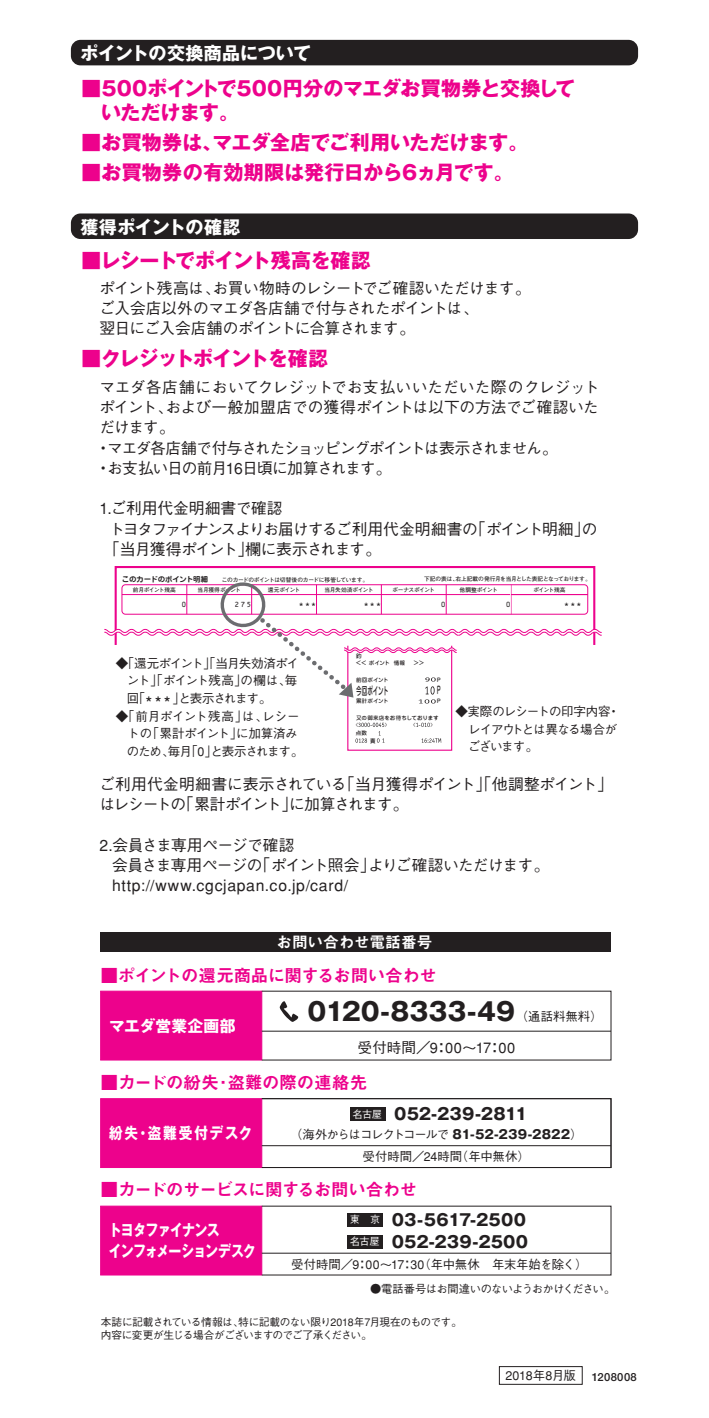
<style>
.page{position:relative;width:709px;height:1418px;background:#fff}
.page>*{position:absolute;margin:0;border:0;box-sizing:border-box;transform-origin:0 0}
.t1{font:700 25px "Gothic MB101";color:#231f20}
.t2{font:700 20px/24px "Gothic MB101";letter-spacing:-.02em;color:#ed028c}
.t3{font:700 20px "Gothic MB101";color:#ed028c}
.t4{font:700 20px "Gothic MB101";letter-spacing:.005em;color:#ed028c}
.t5{font:700 20px "Gothic MB101";letter-spacing:-.04em;color:#ed028c}
.t6{font:700 18px "Gothic MB101";letter-spacing:-.01em;color:#fff}
.t7{font:17.5px "Midashi Go MB31";letter-spacing:-.035em;color:#ed028c}
.t8{font:17.5px "Midashi Go MB31";letter-spacing:-.01em;color:#ed028c}
.t9{font:700 16.25px "Gothic MB101";letter-spacing:.01em;color:#231f20}
.t10{font:500 15.75px/20.2px "Gothic BBB";letter-spacing:-.04em;color:#231f20}
.t11{font:500 15.75px/20.2px "Gothic BBB";letter-spacing:-.015em;color:#231f20}
.t12{font:700 15.75px/20.2px "Gothic MB101";letter-spacing:-.055em;color:#fff;scale:.82 1}
.t13{font:15.75px "Midashi Go MB31";letter-spacing:-.01em;color:#fff}
.t14{font:700 15.75px "Gothic MB101";letter-spacing:.125em;color:#fff;scale:.87 1}
.t15{font:700 15.75px "Gothic MB101";letter-spacing:.015em;color:#fff}
.t16{font:500 14.5px "Gothic BBB";color:#231f20}
.t17{font:500 12.5px/17.5px "Gothic BBB";letter-spacing:-.055em;color:#231f20}
.t18{font:500 12.5px "Gothic BBB";letter-spacing:-.015em;color:#231f20}
.t19{font:500 12.25px "Gothic BBB";letter-spacing:-.02em;color:#231f20}
.t20{font:500 12.25px "Gothic BBB";letter-spacing:-.105em;color:#231f20}
.t21{font:500 11.25px "Gothic BBB";letter-spacing:-.055em;color:#231f20}
.t22{font:500 11px "Jun 34";letter-spacing:-.025em;color:#231f20;scale:.5 1}
.t23{font:500 10.75px/13.5px "Gothic BBB";letter-spacing:-.05em;color:#231f20}
.t24{font:500 10.5px "Jun 34";color:#231f20;scale:.53 1}
.t25{font:8.25px "OCR B Font";color:#231f20}
.t26{font:700 7.25px "Jun 501";letter-spacing:-.025em;color:#231f20}
.t27{font:500 6px "Jun 34";color:#231f20;scale:.42 1}
.t28{font:700 5.75px "Futo Go B101";letter-spacing:-.065em;color:#231f20}
.t29{font:700 5.75px "Futo Go B101";letter-spacing:-.095em;color:#231f20}
.t30{font:500 5.5px "Jun 34";letter-spacing:-.025em;color:#231f20}
.t31{font:500 5px "Jun 34";color:#231f20}
.s1{font-family:"OCR B Font";font-weight:400}
.s2{font-size:6.25px}
.s3{font-size:6px}
.s4{font-size:5px}
.s5{font-family:"Gothic BBB";font-weight:500;font-size:10.25px;color:#fff}
.s6{font-family:"Gothic MB101";font-weight:700}
.s7{font-family:"Futo Go B101";font-weight:700;font-size:11.25px}
</style>
<div class="page">
<div style="left:499px;top:1366px;width:83px;height:18px;border:1px solid #231f20"></div>
<div style="left:71px;top:213px;width:567px;height:26px;background:#231f20;border-radius:10px"></div>
<div style="left:71px;top:40px;width:567px;height:25px;background:#231f20;border-radius:10px"></div>
<svg style="left:416px;top:722px;width:14px;height:5px"></svg>
<svg style="left:421px;top:738px;width:20px;height:4px"></svg>
<svg style="left:355px;top:722px;width:29px;height:20px"></svg>
<div style="left:115px;top:566px;width:480px;height:80px;border:2px solid #ed028c"></div>
<svg style="left:104px;top:576px;width:498px;height:127px"></svg>
<div style="left:347px;top:1234px;width:36px;height:14px;background:#231f20"></div>
<div style="left:347px;top:1212px;width:36px;height:14px;background:#231f20"></div>
<div style="left:100px;top:1205px;width:162px;height:70px;background:#ed028c;border:1px solid #ed028c"></div>
<div style="left:100px;top:990px;width:162px;height:70px;background:#ed028c;border:1px solid #ed028c"></div>
<hr style="left:262px;top:1252px;width:349px;height:1px;background:#231f20">
<div style="left:101px;top:932px;width:510px;height:19px;background:#231f20"></div>
<hr style="left:262px;top:1030px;width:349px;height:1px;background:#231f20">
<div style="left:350px;top:1107px;width:35px;height:14px;background:#231f20"></div>
<div style="left:100px;top:1098px;width:162px;height:69px;background:#ed028c;border:1px solid #ed028c"></div>
<div style="left:261px;top:1098px;width:350px;height:69px;border:1px solid #231f20"></div>
<hr style="left:262px;top:1145px;width:349px;height:1px;background:#231f20">
<svg style="left:279px;top:1001px;width:20px;height:21px"></svg>
<p class="t6" style="left:80px;top:41px;width:232px">ポイントの交換商品について</p>
<p class="t2" style="left:81px;top:74px;width:495px">■500ポイントで500円分のマエダお買物券と交換して　いただけます。</p>
<p class="t3" style="left:81px;top:128px;width:449px">■お買物券は、マエダ全店でご利用いただけます。</p>
<p class="t4" style="left:81px;top:158px;width:434px">■お買物券の有効期限は発行日から6ヵ月です。</p>
<p class="t6" style="left:80px;top:214px;width:161px">獲得ポイントの確認</p>
<p class="t2" style="left:81px;top:246px;width:291px">■レシートでポイント残高を確認</p>
<p class="t10" style="left:99px;top:278px;width:433px">ポイント残高は、お買い物時のレシートでご確認いただけます。ご入会店以外のマエダ各店舗で付与されたポイントは、<br>翌日にご入会店舗のポイントに合算されます。</p>
<p class="t5" style="left:81px;top:344px;width:249px">■クレジットポイントを確認</p>
<p class="t10" style="left:95px;top:377px;width:505px">マエダ各店舗においてクレジットでお支払いいただいた際のクレジットポイント、および一般加盟店での獲得ポイントは以下の方法でご確認いただけます。<br>・マエダ各店舗で付与されたショッピングポイントは表示されません。<br>・お支払い日の前月16日頃に加算されます。</p>
<p class="t10" style="left:99px;top:499px;width:499px">1.ご利用代金明細書で確認<br>トヨタファイナンスよりお届けするご利用代金明細書の「ポイント明細」の「当月獲得ポイント」欄に表示されます。</p>
<p class="t26" style="left:122px;top:574px;width:88px">このカードのポイント明細</p>
<p class="t25" style="left:181px;top:600px;width:6px">0</p>
<p class="t25" style="left:234px;top:600px;width:18px">275</p>
<p class="t25" style="left:299px;top:600px;width:19px">***</p>
<p class="t25" style="left:364px;top:600px;width:19px">***</p>
<p class="t25" style="left:441px;top:600px;width:6px">0</p>
<p class="t25" style="left:506px;top:600px;width:6px">0</p>
<p class="t25" style="left:564px;top:600px;width:19px">***</p>
<p class="t28" style="left:424px;top:576px;width:168px">下記の表は、右上記載の発行月を当月とした表記となっております。</p>
<p class="t28" style="left:222px;top:576px;width:148px">このカードのポイントは切替後のカードに移管しています。</p>
<p class="t28" style="left:133px;top:586px;width:44px">前月ポイント残高</p>
<p class="t28" style="left:198px;top:586px;width:45px">当月獲得ポイント</p>
<p class="t28" style="left:268px;top:586px;width:34px">還元ポイント</p>
<p class="t28" style="left:324px;top:586px;width:50px">当月失効済ポイント</p>
<p class="t29" style="left:392px;top:586px;width:44px">ボーナスポイント</p>
<p class="t28" style="left:459px;top:586px;width:40px">他調整ポイント</p>
<p class="t28" style="left:533px;top:586px;width:34px">ポイント残高</p>
<p class="t17" style="left:127px;top:655px;width:173px;text-align:justify;text-indent:-11px">◆「還元ポイント」「当月失効済ポイント」「ポイント残高」の欄は、毎回「<span class="s1">* * *</span> 」と表示されます。</p>
<p class="t17" style="left:127px;top:707px;width:178px;text-indent:-11px">◆「前月ポイント残高」は、レシートの「累計ポイント」に加算済みのため、毎月「0」と表示されます。</p>
<p class="t30" style="left:356px;top:652px;width:7px">釣</p>
<p class="t30" style="left:356px;top:676px;width:34px">前回ポイント</p>
<p class="t30" style="left:356px;top:697px;width:34px">累計ポイント</p>
<p class="t30" style="left:356px;top:729px;width:13px">点数</p>
<p class="t30" style="left:355px;top:659px;width:71px"><span class="s2">＜＜</span> ポイント 情報 <span class="s2">　＞＞</span></p>
<p class="t30" style="left:436px;top:675px;width:7px">Ｐ</p>
<p class="t30" style="left:436px;top:697px;width:7px">Ｐ</p>
<p class="t22" style="left:356px;top:683px;width:67px">今回ポイント</p>
<p class="t24" style="left:436px;top:683px;width:12px">Ｐ</p>
<p class="t30" style="left:356px;top:714px;width:84px">又の御来店をお待ちしております</p>
<p class="t27" style="left:356px;top:721px;width:7px">＜</p>
<p class="t31" style="left:370px;top:721px;width:18px">- <span class="s3">＞</span></p>
<p class="t27" style="left:413px;top:721px;width:19px">＜ <span class="s4">-</span></p>
<p class="t27" style="left:430px;top:721px;width:7px">＞</p>
<p class="t30" style="left:370px;top:737px;width:7px">責</p>
<p class="t17" style="left:455px;top:703px;width:166px">◆実際のレシートの印字内容・　レイアウトとは異なる場合が　ございます。</p>
<p class="t10" style="left:99px;top:774px;width:515px">ご利用代金明細書に表示されている「当月獲得ポイント」「他調整ポイント」はレシートの「累計ポイント」に加算されます。</p>
<p class="t11" style="left:112px;top:835px;width:439px;text-indent:-13px">2.会員さま専用ページで確認<br>会員さま専用ページの「ポイント照会」よりご確認いただけます。http://www.cgcjapan.co.jp/card/</p>
<p class="t13" style="left:276px;top:932px;width:157px">お問い合わせ電話番号</p>
<p class="t7" style="left:101px;top:964px;width:338px">■ポイントの還元商品に関するお問い合わせ</p>
<p class="t15" style="left:109px;top:1014px;width:128px">マエダ営業企画部</p>
<h1 class="t1" style="left:307px;top:993px;width:209px">0120-8333-49</h1>
<p class="t16" style="left:357px;top:1039px;width:159px">受付時間／9：00～17：00</p>
<p class="t19" style="left:516px;top:1009px;width:88px">（通話料無料）</p>
<p class="t8" style="left:101px;top:1072px;width:268px">■カードの紛失・盗難の際の連絡先</p>
<p class="t14" style="left:109px;top:1122px;width:166px">紛失・盗難受付デスク</p>
<p class="t19" style="left:362px;top:1149px;width:169px">受付時間／24時間（年中無休）</p>
<p class="t9" style="left:352px;top:1102px;width:176px"><span class="s5">名古屋</span> 052-239-2811</p>
<p class="t20" style="left:290px;top:1127px;width:294px">（海外からはコレクトコールで <span class="s6">81-52-239-2822</span>）</p>
<p class="t7" style="left:101px;top:1179px;width:318px">■カードのサービスに関するお問い合わせ</p>
<p class="t12" style="left:109px;top:1218px;width:181px">トヨタファイナンス<br>インフォメーションデスク</p>
<p class="t9" style="left:350px;top:1207px;width:178px"><span class="s5">東　京</span> 03-5617-2500</p>
<p class="t9" style="left:350px;top:1229px;width:180px"><span class="s5">名古屋</span> 052-239-2500</p>
<p class="t21" style="left:370px;top:1282px;width:246px">●電話番号はお間違いのないようおかけください。</p>
<p class="t19" style="left:291px;top:1256px;width:298px">受付時間／9：00～17：30（年中無休　年末年始を除く）</p>
<p class="t23" style="left:101px;top:1315px;width:363px">本誌に記載されている情報は、特に記載のない限り2018年7月現在のものです。内容に変更が生じる場合がございますのでご了承ください。</p>
<p class="t18" style="left:505px;top:1368px;width:133px">2018年8月版 <span class="s7">1208008</span></p>
</div>
